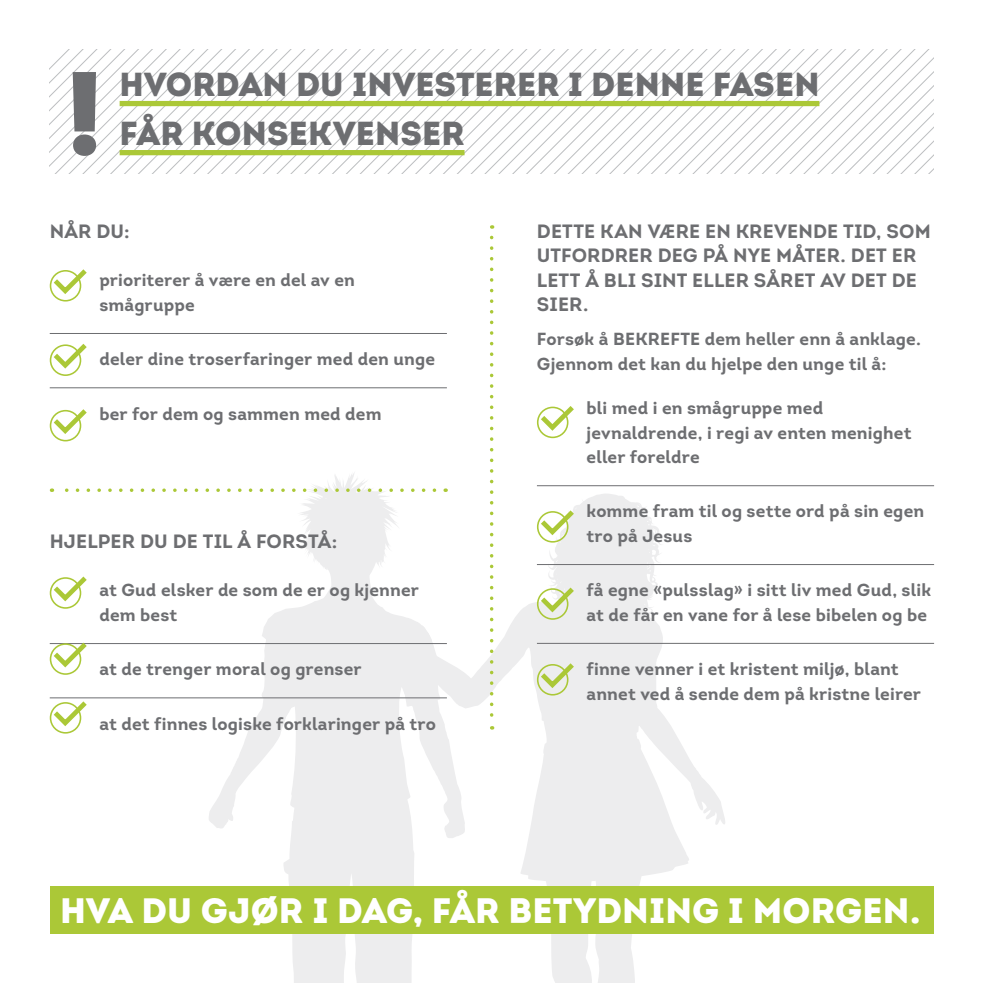
<style>
.page{position:relative;width:983px;height:983px;background:#fff}
.page>*{position:absolute;margin:0;border:0;box-sizing:border-box;transform-origin:0 0}
.t1{font:35.35px "Intro Black Caps";letter-spacing:.005em;color:#fff}
.t2{font:33.25px/49px "Intro Black Caps";letter-spacing:.005em;color:#6d6e71}
.t3{font:19.25px/24.5px "Intro Bold Caps";letter-spacing:.005em;color:#6d6e71}
.t4{font:700 17.5px/24.5px "Intro";letter-spacing:.01em;color:#6d6e71}
</style>
<div class="page">
<svg style="left:262px;top:473px;width:175px;height:509px;fill:#ededee"></svg>
<svg style="left:208px;top:623px;width:98px;height:205px"></svg>
<svg style="left:381px;top:493px;width:346px;height:489px"></svg>
<hr style="left:536px;top:485px;width:397px;height:1px;background:#6d6e71">
<hr style="left:536px;top:564px;width:397px;height:1px;background:#6d6e71">
<hr style="left:536px;top:643px;width:397px;height:1px;background:#6d6e71">
<hr style="left:50px;top:643px;width:397px;height:1px;background:#6d6e71">
<hr style="left:50px;top:697px;width:397px;height:1px;background:#6d6e71">
<hr style="left:50px;top:333px;width:397px;height:1px;background:#6d6e71">
<hr style="left:50px;top:387px;width:397px;height:1px;background:#6d6e71">
<svg style="left:490px;top:237px;width:3px;height:492px"></svg>
<svg style="left:51px;top:488px;width:383px;height:4px"></svg>
<div style="left:50px;top:270px;width:31px;height:31px;border:2px solid #abc837;border-radius:50%"></div>
<svg style="left:49px;top:269px;width:38px;height:28px"></svg>
<div style="left:50px;top:344px;width:31px;height:32px;border:2px solid #abc837;border-radius:50%"></div>
<svg style="left:49px;top:343px;width:38px;height:29px"></svg>
<div style="left:50px;top:410px;width:31px;height:31px;border:2px solid #abc837;border-radius:50%"></div>
<svg style="left:49px;top:409px;width:38px;height:28px"></svg>
<div style="left:50px;top:577px;width:31px;height:31px;border:2px solid #abc837;border-radius:50%"></div>
<svg style="left:49px;top:576px;width:38px;height:28px"></svg>
<div style="left:50px;top:643px;width:31px;height:31px;border:2px solid #abc837;border-radius:50%"></div>
<svg style="left:49px;top:642px;width:38px;height:28px"></svg>
<div style="left:50px;top:702px;width:31px;height:31px;border:2px solid #abc837;border-radius:50%"></div>
<svg style="left:49px;top:697px;width:43px;height:32px"></svg>
<div style="left:536px;top:406px;width:32px;height:32px;border:2px solid #abc837;border-radius:50%"></div>
<svg style="left:536px;top:406px;width:38px;height:28px"></svg>
<div style="left:536px;top:511px;width:32px;height:31px;border:2px solid #abc837;border-radius:50%"></div>
<svg style="left:535px;top:505px;width:43px;height:33px"></svg>
<div style="left:536px;top:588px;width:32px;height:31px;border:2px solid #abc837;border-radius:50%"></div>
<svg style="left:535px;top:582px;width:43px;height:33px"></svg>
<div style="left:536px;top:663px;width:32px;height:32px;border:2px solid #abc837;border-radius:50%"></div>
<svg style="left:535px;top:658px;width:43px;height:33px"></svg>
<svg style="left:909px;top:50px;width:24px;height:123px"></svg>
<svg style="left:882px;top:50px;width:27px;height:123px"></svg>
<svg style="left:854px;top:50px;width:28px;height:123px"></svg>
<svg style="left:826px;top:50px;width:28px;height:123px"></svg>
<svg style="left:798px;top:50px;width:28px;height:123px"></svg>
<svg style="left:771px;top:50px;width:27px;height:123px"></svg>
<svg style="left:743px;top:50px;width:28px;height:123px"></svg>
<svg style="left:715px;top:50px;width:28px;height:123px"></svg>
<svg style="left:688px;top:50px;width:27px;height:123px"></svg>
<svg style="left:660px;top:50px;width:28px;height:123px"></svg>
<svg style="left:632px;top:50px;width:28px;height:123px"></svg>
<svg style="left:604px;top:50px;width:28px;height:123px"></svg>
<svg style="left:577px;top:50px;width:27px;height:123px"></svg>
<svg style="left:549px;top:50px;width:28px;height:123px"></svg>
<svg style="left:521px;top:50px;width:28px;height:123px"></svg>
<svg style="left:494px;top:50px;width:27px;height:123px"></svg>
<svg style="left:466px;top:50px;width:28px;height:123px"></svg>
<svg style="left:438px;top:50px;width:28px;height:123px"></svg>
<svg style="left:410px;top:50px;width:28px;height:123px"></svg>
<svg style="left:383px;top:50px;width:27px;height:123px"></svg>
<svg style="left:355px;top:50px;width:28px;height:123px"></svg>
<div style="left:120px;top:101px;width:699px;height:5px;background:#abc837"></div>
<div style="left:120px;top:150px;width:344px;height:5px;background:#abc837"></div>
<div style="left:50px;top:885px;width:883px;height:48px;background:#abc837"></div>
<svg style="left:50px;top:50px;width:305px;height:123px"></svg>
<h2 class="t2" style="left:120px;top:59px;width:701px">HVORDAN DU INVESTERER I DENNE FASEN<br>FÅR KONSEKVENSER</h2>
<p class="t3" style="left:50px;top:219px;width:81px">NÅR DU:</p>
<p class="t4" style="left:99px;top:268px;width:257px">prioriterer å være en del av en smågruppe</p>
<p class="t4" style="left:99px;top:346px;width:337px">deler dine troserfaringer med den unge</p>
<p class="t4" style="left:99px;top:401px;width:283px">ber for dem og sammen med dem</p>
<p class="t3" style="left:50px;top:528px;width:289px">HJELPER DU DE TIL Å FORSTÅ:</p>
<p class="t4" style="left:99px;top:578px;width:321px">at Gud elsker de som de er og kjenner dem best</p>
<p class="t4" style="left:99px;top:656px;width:264px">at de trenger moral og grenser</p>
<p class="t4" style="left:99px;top:711px;width:338px">at det finnes logiske forklaringer på tro</p>
<p class="t3" style="left:536px;top:219px;width:395px">DETTE KAN VÆRE EN KREVENDE TID, SOM<br>UTFORDRER DEG PÅ NYE MÅTER. DET ER<br>LETT Å BLI SINT ELLER SÅRET AV DET DE<br>SIER.</p>
<p class="t4" style="left:536px;top:326px;width:385px">Forsøk å BEKREFTE dem heller enn å anklage.<br>Gjennom det kan du hjelpe den unge til å:</p>
<p class="t4" style="left:586px;top:395px;width:326px">bli med i en smågruppe med jevnaldrende, i regi av enten menighet eller foreldre</p>
<p class="t4" style="left:586px;top:499px;width:339px">komme fram til og sette ord på sin egen tro på Jesus</p>
<p class="t4" style="left:586px;top:577px;width:346px">få egne «pulsslag» i sitt liv med Gud, slik at de får en vane for å lese bibelen og be</p>
<p class="t4" style="left:586px;top:656px;width:336px">finne venner i et kristent miljø, blant annet ved å sende dem på kristne leirer</p>
<h1 class="t1" style="left:60px;top:886px;width:861px">HVA DU GJØR I DAG, FÅR BETYDNING I MORGEN.</h1>
</div>
